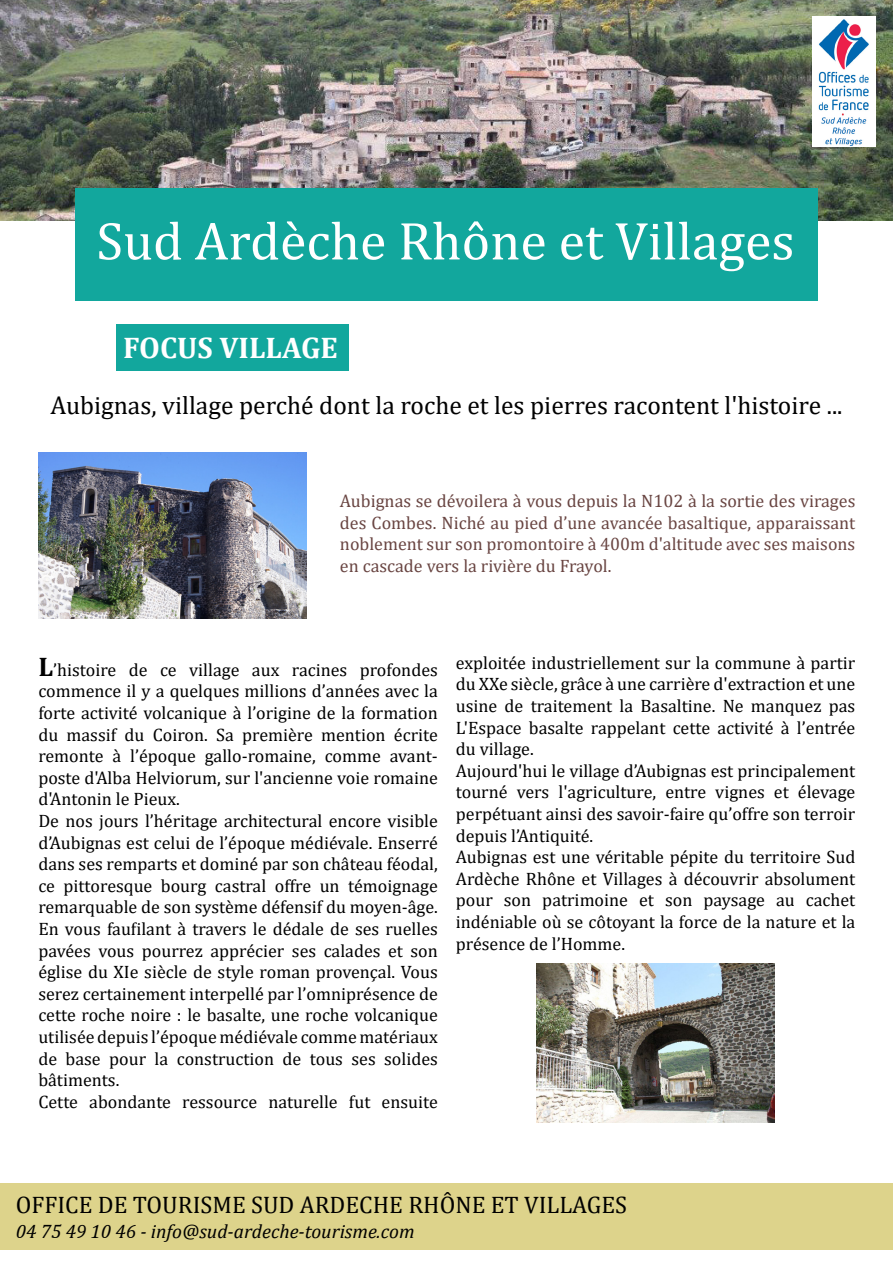
<style>
.page{position:relative;width:893px;height:1263px;background:#fff}
.page>*{position:absolute;margin:0;border:0;box-sizing:border-box;transform-origin:0 0}
.t1{font:54px "Cambria Math";color:#fff}
.t2{font:700 30px "Cambria";color:#fff}
.t3{font:25.5px "Cambria Math";color:#000}
.t4{font:24px "Cambria Math";color:#000}
.t5{font:italic 19.5px "Cambria";color:#000}
.t6{font:18px/21.6px "Cambria";color:#000;text-align:justify}
.t7{font:18px/21.6px "Cambria";color:#694542;text-align:justify}
.s1{font-weight:700;font-size:27px}
</style>
<div class="page">
<img style="left:0;top:0;width:893px;height:220px">
<div style="left:75px;top:188px;width:743px;height:113px;background:#12a79d"></div>
<div style="left:116px;top:324px;width:233px;height:46px;background:#12a79d"></div>
<img style="left:38px;top:452px;width:268px;height:167px">
<div style="left:0;top:1183px;width:893px;height:66px;background:#ddd38b"></div>
<img style="left:813px;top:16px;width:63px;height:131px">
<img style="left:536px;top:963px;width:239px;height:159px">
<p class="t1" style="left:96px;top:209px;width:700px">Sud Ardèche Rhône et Villages</p>
<p class="t2" style="left:123px;top:326px;width:216px">FOCUS VILLAGE</p>
<p class="t3" style="left:50px;top:390px;width:793px">Aubignas, village perché dont la roche et les pierres racontent l'histoire ...</p>
<p class="t7" style="left:340px;top:490px;width:517px">Aubignas se dévoilera à vous depuis la N102 à la sortie des virages des Combes. Niché au pied d’une avancée basaltique, apparaissant noblement sur son promontoire à 400m d'altitude avec ses maisons en cascade vers la rivière du Frayol.</p>
<p class="t6" style="left:38px;top:659px;width:401px"><span class="s1">L</span>’histoire de ce village aux racines profondes commence il y a quelques millions d’années avec la forte activité volcanique à l’origine de la formation du massif du Coiron. Sa première mention écrite remonte à l’époque gallo-romaine, comme avant&shy;poste d'Alba Helviorum, sur l'ancienne voie romaine d'Antonin le Pieux.</p>
<p class="t6" style="left:38px;top:810px;width:401px">De nos jours l’héritage architectural encore visible d’Aubignas est celui de l’époque médiévale. Enserré dans ses remparts et dominé par son château féodal, ce pittoresque bourg castral offre un témoignage remarquable de son système défensif du moyen-âge.</p>
<p class="t6" style="left:38px;top:918px;width:401px">En vous faufilant à travers le dédale de ses ruelles pavées vous pourrez apprécier ses calades et son église du XIe siècle de style roman provençal. Vous serez certainement interpellé par l’omniprésence de cette roche noire : le basalte, une roche volcanique utilisée depuis l’époque médiévale comme matériaux de base pour la construction de tous ses solides bâtiments.</p>
<p class="t6" style="left:38px;top:1091px;width:401px">Cette abondante ressource naturelle fut ensuite</p>
<p class="t6" style="left:456px;top:652px;width:401px">exploitée industriellement sur la commune à partir du XXe siècle, grâce à une carrière d'extraction et une usine de traitement la Basaltine. Ne manquez pas L'Espace basalte rappelant cette activité à l’entrée du village.</p>
<p class="t6" style="left:456px;top:760px;width:401px">Aujourd'hui le village d’Aubignas est principalement tourné vers l'agriculture, entre vignes et élevage perpétuant ainsi des savoir-faire qu’offre son terroir depuis l’Antiquité.</p>
<p class="t6" style="left:456px;top:846px;width:401px">Aubignas est une véritable pépite du territoire Sud Ardèche Rhône et Villages à découvrir absolument pour son patrimoine et son paysage au cachet indéniable où se côtoyant la force de la nature et la présence de l’Homme.</p>
<p class="t4" style="left:16px;top:1190px;width:613px">OFFICE DE TOURISME SUD ARDECHE RHÔNE ET VILLAGES</p>
<p class="t5" style="left:16px;top:1217px;width:400px">04 75 49 10 46 - info@sud-ardeche-tourisme.com</p>
</div>
